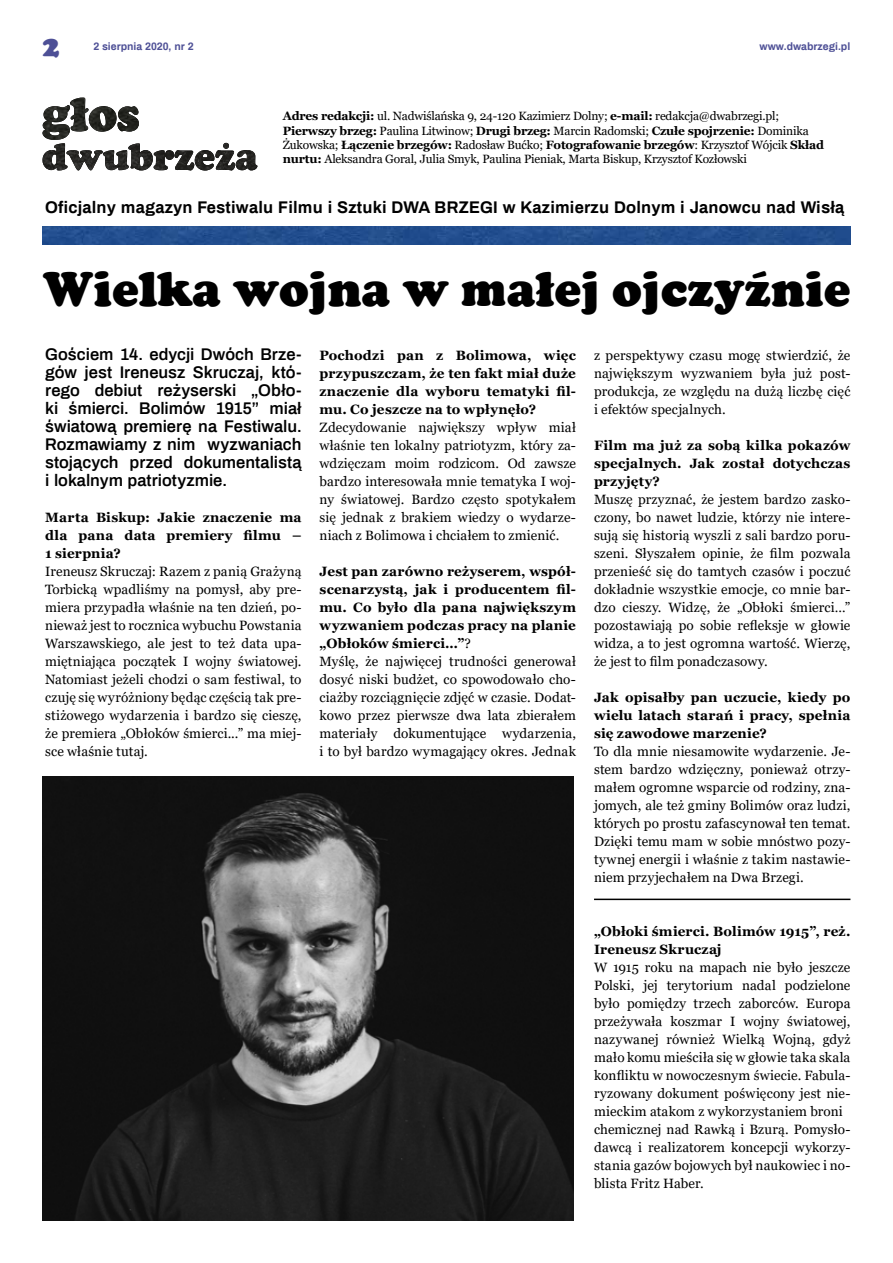
<style>
.page{position:relative;width:893px;height:1263px;background:#fff}
.page>*{position:absolute;margin:0;border:0;box-sizing:border-box;transform-origin:0 0}
.t1{font:46.5px "Cooper Blk BT";color:#000}
.t2{font:27px "Cooper Blk BT";color:#4e5096}
.t3{font:600 16.5px/18px "Archivo";color:#000;text-align:justify}
.t4{font:700 16.5px "Archivo";letter-spacing:.01em;color:#000}
.t5{font:13.5px/18px "Georgia";letter-spacing:.01em;color:#000;text-align:justify}
.t6{font:700 13.5px/18px "Georgia";letter-spacing:.015em;color:#000;text-align:justify}
.t7{font:12px/14.4px "Georgia";letter-spacing:-.015em;color:#000}
.t8{font:700 10.5px "Archivo";color:#4e5096}
.s1{font-weight:700}
</style>
<div class="page">
<img style="left:43px;top:226px;width:807px;height:19px">
<svg style="left:43px;top:106px;width:214px;height:64px"></svg>
<img style="left:43px;top:98px;width:90px;height:42px">
<hr style="left:594px;top:899px;width:256px;height:1px;background:#000">
<img style="left:43px;top:777px;width:530px;height:443px">
<h2 class="t2" style="left:43px;top:28px;width:18px">2</h2>
<p class="t8" style="left:93px;top:39px;width:102px">2 sierpnia 2020, nr 2</p>
<p class="t8" style="left:760px;top:39px;width:92px">www.dwabrzegi.pl</p>
<p class="t7" style="left:283px;top:109px;width:543px"><span class="s1">Adres redakcji:</span> ul. Nadwiślańska 9, 24-120 Kazimierz Dolny; <span class="s1">e-mail:</span> redakcja@dwabrzegi.pl; <span class="s1">Pierwszy brzeg:</span> Paulina Litwinow; <span class="s1">Drugi brzeg:</span> Marcin Radomski; <span class="s1">Czułe spojrzenie:</span> Dominika Żukowska; <span class="s1">Łączenie brzegów:</span> Radosław Bućko; <span class="s1">Fotografowanie brzegów</span>: Krzysztof Wójcik <span class="s1">Skład nurtu:</span> Aleksandra Goral, Julia Smyk, Paulina Pieniak, Marta Biskup, Krzysztof Kozłowski</p>
<p class="t4" style="left:45px;top:195px;width:801px">Oficjalny magazyn Festiwalu Filmu i Sztuki DWA BRZEGI w Kazimierzu Dolnym i Janowcu nad Wisłą</p>
<h1 class="t1" style="left:43px;top:257px;width:809px">Wielka wojna w małej ojczyźnie</h1>
<p class="t3" style="left:45px;top:344px;width:258px">Gościem 14. edycji Dwóch Brze&shy;gów jest Ireneusz Skruczaj, któ&shy;rego debiut reżyserski „Obło&shy;ki śmierci. Bolimów 1915” miał światową premierę na Festiwalu.<br>Rozmawiamy z nim wyzwaniach stojących przed dokumentalistą i lokalnym patriotyzmie.</p>
<p class="t6" style="left:45px;top:508px;width:258px">Marta Biskup: Jakie znaczenie ma dla pana data premiery filmu – 1 sierpnia?</p>
<p class="t5" style="left:45px;top:563px;width:258px">Ireneusz Skruczaj: Razem z panią Grażyną Torbicką wpadliśmy na pomysł, aby pre&shy;miera przypadła właśnie na ten dzień, po&shy;nieważ jest to rocznica wybuchu Powstania Warszawskiego, ale jest to też data upa&shy;miętniająca początek I wojny światowej.<br>Natomiast jeżeli chodzi o sam festiwal, to czuję się wyróżniony będąc częścią tak pre&shy;stiżowego wydarzenia i bardzo się cieszę, że premiera „Obłoków śmierci...” ma miej&shy;sce właśnie tutaj.</p>
<p class="t6" style="left:320px;top:346px;width:258px">Pochodzi pan z Bolimowa, więc przypuszczam, że ten fakt miał duże znaczenie dla wyboru tematyki fil&shy;mu. Co jeszcze na to wpłynęło?</p>
<p class="t5" style="left:320px;top:419px;width:258px">Zdecydowanie największy wpływ miał właśnie ten lokalny patriotyzm, który za&shy;wdzięczam moim rodzicom. Od zawsze bardzo interesowała mnie tematyka I woj&shy;ny światowej. Bardzo często spotykałem się jednak z brakiem wiedzy o wydarze&shy;niach z Bolimowa i chciałem to zmienić.</p>
<p class="t5" style="left:320px;top:563px;width:258px;text-align:left"><span class="s1">Jest pan zarówno reżyserem, współ&shy;scenarzystą, jak i producentem fil&shy;mu. Co było dla pana największym wyzwaniem podczas pracy na planie „Obłoków śmierci…”</span>?<br>Myślę, że najwięcej trudności generował dosyć niski budżet, co spowodowało cho&shy;ciażby rozciągnięcie zdjęć w czasie. Dodat&shy;kowo przez pierwsze dwa lata zbierałem materiały dokumentujące wydarzenia, i to był bardzo wymagający okres. Jednak</p>
<p class="t5" style="left:594px;top:346px;width:258px">z perspektywy czasu mogę stwierdzić, że największym wyzwaniem była już post&shy;produkcja, ze względu na dużą liczbę cięć i efektów specjalnych.</p>
<p class="t6" style="left:594px;top:436px;width:258px">Film ma już za sobą kilka pokazów specjalnych. Jak został dotychczas przyjęty?</p>
<p class="t5" style="left:594px;top:490px;width:258px">Muszę przyznać, że jestem bardzo zasko&shy;czony, bo nawet ludzie, którzy nie intere&shy;sują się historią wyszli z sali bardzo poru&shy;szeni. Słyszałem opinie, że film pozwala przenieść się do tamtych czasów i poczuć dokładnie wszystkie emocje, co mnie bar&shy;dzo cieszy. Widzę, że „Obłoki śmierci…” pozostawiają po sobie refleksje w głowie widza, a to jest ogromna wartość. Wierzę, że jest to film ponadczasowy.</p>
<p class="t6" style="left:594px;top:688px;width:258px">Jak opisałby pan uczucie, kiedy po wielu latach starań i pracy, spełnia się zawodowe marzenie?</p>
<p class="t5" style="left:594px;top:742px;width:258px">To dla mnie niesamowite wydarzenie. Je&shy;stem bardzo wdzięczny, ponieważ otrzy&shy;małem ogromne wsparcie od rodziny, zna&shy;jomych, ale też gminy Bolimów oraz ludzi, których po prostu zafascynował ten temat.<br>Dzięki temu mam w sobie mnóstwo pozy&shy;tywnej energii i właśnie z takim nastawie&shy;niem przyjechałem na Dwa Brzegi.</p>
<p class="t6" style="left:594px;top:922px;width:258px">„Obłoki śmierci. Bolimów 1915”, reż.<br>Ireneusz Skruczaj</p>
<p class="t5" style="left:594px;top:959px;width:258px;text-align:left">W 1915 roku na mapach nie było jeszcze Polski, jej terytorium nadal podzielone było pomiędzy trzech zaborców. Europa przeżywała koszmar I wojny światowej, nazywanej również Wielką Wojną, gdyż mało komu mieściła się w głowie taka skala konfliktu w nowoczesnym świecie. Fabula&shy;ryzowany dokument poświęcony jest nie&shy;mieckim atakom z wykorzystaniem broni chemicznej nad Rawką i Bzurą. Pomysło&shy;dawcą i realizatorem koncepcji wykorzy&shy;stania gazów bojowych był naukowiec i no&shy;blista Fritz Haber.</p>
</div>
